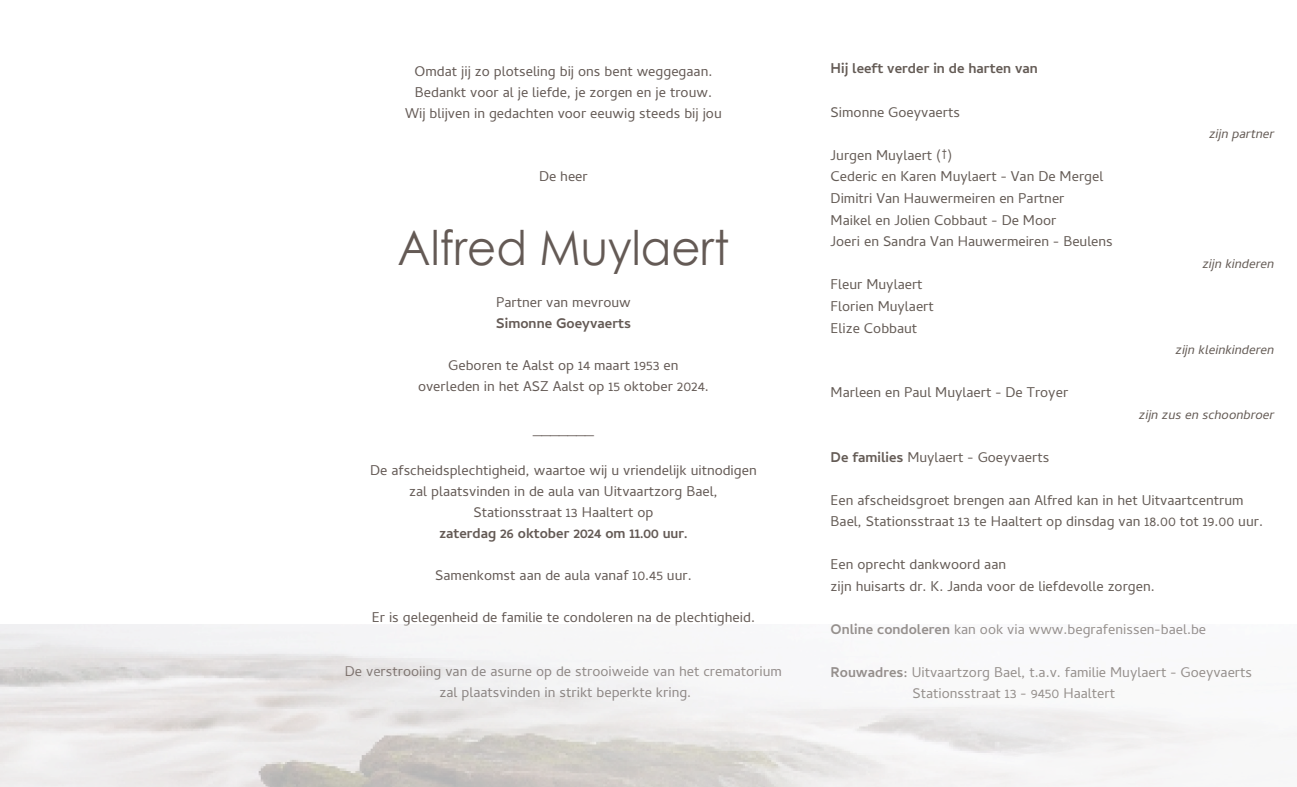
<style>
.page{position:relative;width:1297px;height:787px;background:#fff}
.page>*{position:absolute;margin:0;border:0;box-sizing:border-box;transform-origin:0 0}
.t1{font:47.85px "Century Gothic";color:#645a55;scale:.94 1}
.t2{font:18px/21px "Cambay Devanagari";color:#645b55}
.t3{font:18px "Cambay Devanagari";color:#645a55}
.t4{font:700 18px "Cambay Devanagari";color:#645a55}
.t5{font:700 18px "Cambay Devanagari";color:#645b55}
.t6{font:300 18px "Anisette Std Petite";color:#645a55}
.t7{font:italic 16.5px "Cambay Devanagari";color:#645b55}
.s1{font-weight:700}
</style>
<div class="page">
<p class="t3" style="left:415px;top:62px;width:299px">Omdat jij zo plotseling bij ons bent weggegaan.</p>
<p class="t3" style="left:415px;top:83px;width:299px">Bedankt voor al je liefde, je zorgen en je trouw.</p>
<p class="t3" style="left:405px;top:104px;width:318px">Wij blijven in gedachten voor eeuwig steeds bij jou</p>
<p class="t3" style="left:539px;top:167px;width:50px">De heer</p>
<p class="t1" style="left:398px;top:214px;width:354px">Alfred Muylaert</p>
<p class="t3" style="left:496px;top:293px;width:136px">Partner van mevrouw</p>
<p class="t4" style="left:496px;top:311px;width:136px">Simonne Goeyvaerts</p>
<p class="t3" style="left:448px;top:356px;width:232px">Geboren te Aalst op 14 maart 1953 en</p>
<p class="t3" style="left:418px;top:377px;width:292px">overleden in het ASZ Aalst op 15 oktober 2024.</p>
<p class="t6" style="left:533px;top:417px;width:62px">_______</p>
<p class="t3" style="left:370px;top:461px;width:388px">De afscheidsplechtigheid, waartoe wij u vriendelijk uitnodigen</p>
<p class="t3" style="left:409px;top:482px;width:310px">zal plaatsvinden in de aula van Uitvaartzorg Bael,</p>
<p class="t3" style="left:473px;top:503px;width:181px">Stationsstraat 13 Haaltert op</p>
<p class="t4" style="left:439px;top:521px;width:250px">zaterdag 26 oktober 2024 om 11.00 uur.</p>
<p class="t3" style="left:435px;top:566px;width:258px">Samenkomst aan de aula vanaf 10.45 uur.</p>
<p class="t3" style="left:372px;top:608px;width:385px">Er is gelegenheid de familie te condoleren na de plechtigheid.</p>
<p class="t3" style="left:345px;top:662px;width:439px">De verstrooiing van de asurne op de strooiweide van het crematorium</p>
<p class="t3" style="left:440px;top:683px;width:253px">zal plaatsvinden in strikt beperkte kring.</p>
<p class="t5" style="left:831px;top:57px;width:209px">Hij leeft verder in de harten van</p>
<p class="t2" style="left:831px;top:104px;width:131px">Simonne Goeyvaerts</p>
<p class="t2" style="left:831px;top:147px;width:123px">Jurgen Muylaert (†)</p>
<p class="t2" style="left:831px;top:168px;width:274px">Cederic en Karen Muylaert - Van De Mergel</p>
<p class="t2" style="left:831px;top:190px;width:235px">Dimitri Van Hauwermeiren en Partner</p>
<p class="t2" style="left:831px;top:212px;width:227px">Maikel en Jolien Cobbaut - De Moor</p>
<p class="t2" style="left:831px;top:233px;width:284px">Joeri en Sandra Van Hauwermeiren - Beulens</p>
<p class="t2" style="left:831px;top:276px;width:94px">Fleur Muylaert</p>
<p class="t2" style="left:831px;top:298px;width:105px">Florien Muylaert</p>
<p class="t2" style="left:831px;top:320px;width:88px">Elize Cobbaut</p>
<p class="t2" style="left:831px;top:384px;width:239px">Marleen en Paul Muylaert - De Troyer</p>
<p class="t7" style="left:1209px;top:126px;width:67px">zijn partner</p>
<p class="t7" style="left:1202px;top:255px;width:73px">zijn kinderen</p>
<p class="t7" style="left:1176px;top:342px;width:100px">zijn kleinkinderen</p>
<p class="t7" style="left:1139px;top:406px;width:137px">zijn zus en schoonbroer</p>
<p class="t2" style="left:831px;top:449px;width:220px"><span class="s1">De families</span> Muylaert - Goeyvaerts</p>
<p class="t2" style="left:831px;top:492px;width:434px">Een afscheidsgroet brengen aan Alfred kan in het Uitvaartcentrum<br>Bael, Stationsstraat 13 te Haaltert op dinsdag van 18.00 tot 19.00 uur.</p>
<p class="t2" style="left:831px;top:556px;width:177px">Een oprecht dankwoord aan</p>
<p class="t2" style="left:831px;top:578px;width:326px">zijn huisarts dr. K. Janda voor de liefdevolle zorgen.</p>
<p class="t2" style="left:831px;top:621px;width:377px"><span class="s1">Online condoleren</span> kan ook via www.begrafenissen-bael.be</p>
<p class="t2" style="left:831px;top:663px;width:423px"><span class="s1">Rouwadres:</span> Uitvaartzorg Bael, t.a.v. familie Muylaert - Goeyvaerts</p>
<p class="t2" style="left:912px;top:685px;width:204px">Stationsstraat 13 - 9450 Haaltert</p>
</div>
